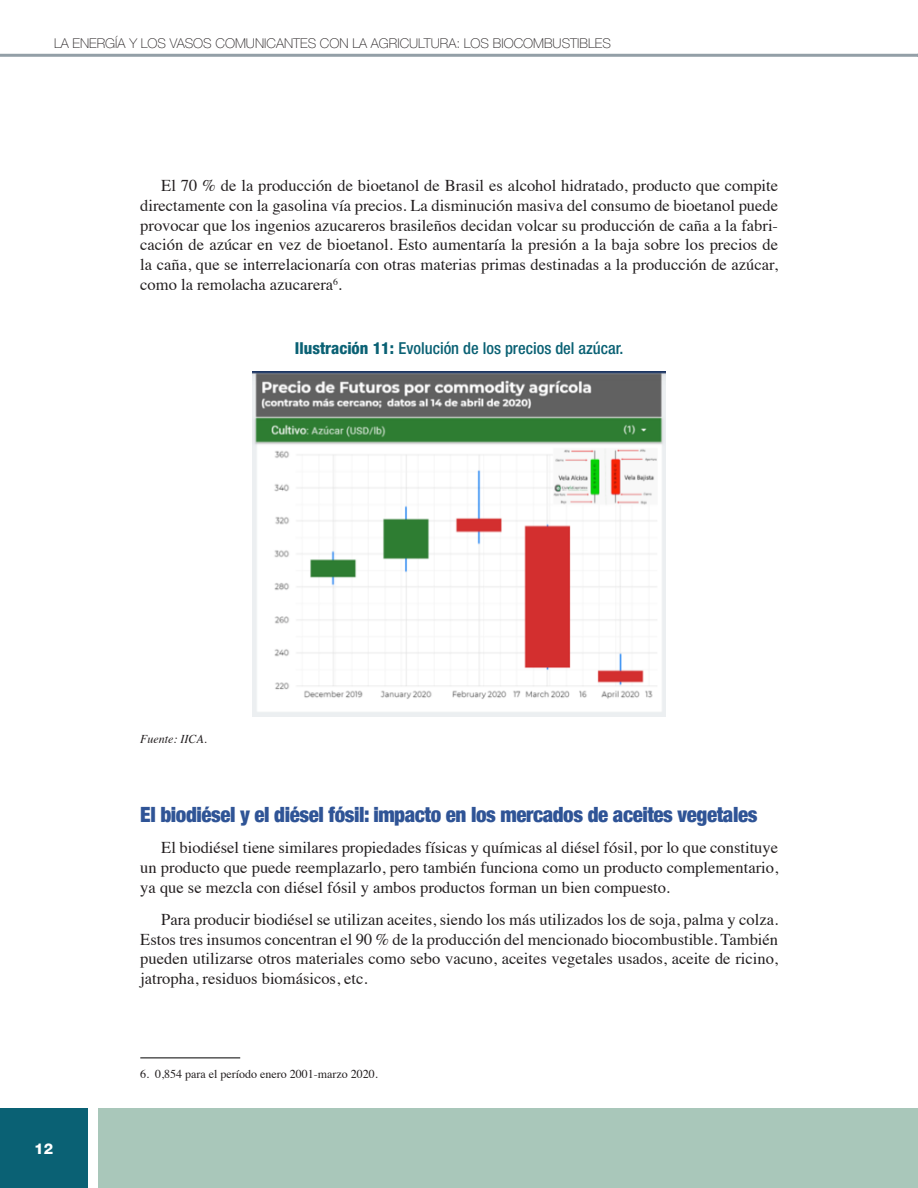
<style>
.page{position:relative;width:918px;height:1188px;background:#fff}
.page>*{position:absolute;margin:0;border:0;box-sizing:border-box;transform-origin:0 0}
.Heading_2{font:900 condensed 21px "Helvetica Neue";letter-spacing:-.02em;color:#2f5496}
.t1{font:16.5px/19.8px "Times";color:#231f20;text-align:justify}
.t2{font:500 condensed 16.5px "Helvetica Neue";color:#0a6174}
.t3{font:800 15px "Helvetica Neue";color:#fff}
.t4{font:100 13.5px "Helvetica Neue";color:#231f20}
.t5{font:12px "Times";color:#231f20}
.t6{font:italic 12px "Times";color:#231f20}
.s1{font-weight:800}
</style>
<div class="page">
<div style="left:0;top:1108px;width:87px;height:80px;background:#0a6174"></div>
<div style="left:98px;top:1108px;width:820px;height:80px;background:#a9c7ba"></div>
<hr style="left:0;top:54px;width:918px;height:3px;background:#939fa7">
<img style="left:253px;top:372px;width:413px;height:345px">
<hr style="left:140px;top:1058px;width:100px;height:1px;background:#000">
<p class="t4" style="left:54px;top:36px;width:558px">LA ENERGÍA Y LOS VASOS COMUNICANTES CON LA AGRICULTURA: LOS BIOCOMBUSTIBLES</p>
<p class="t1" style="left:140px;top:174px;width:639px;text-indent:21px">El 70 % de la producción de bioetanol de Brasil es alcohol hidratado, producto que compite directamente con la gasolina vía precios. La disminución masiva del consumo de bioetanol puede provocar que los ingenios azucareros brasileños decidan volcar su producción de caña a la fabri&shy;cación de azúcar en vez de bioetanol. Esto aumentaría la presión a la baja sobre los precios de la caña, que se interrelacionaría con otras materias primas destinadas a la producción de azúcar, como la remolacha azucarera<sup>6</sup>.</p>
<p class="t2" style="left:295px;top:338px;width:330px"><span class="s1">Ilustración 11:</span> Evolución de los precios del azúcar.</p>
<p class="t6" style="left:140px;top:729px;width:68px">Fuente: IICA.</p>
<p class="Heading_2" style="left:140px;top:797px;width:619px">El biodiésel y el diésel fósil: impacto en los mercados de aceites vegetales</p>
<p class="t1" style="left:140px;top:837px;width:639px;text-indent:21px">El biodiésel tiene similares propiedades físicas y químicas al diésel fósil, por lo que constituye un producto que puede reemplazarlo, pero también funciona como un producto complementario, ya que se mezcla con diésel fósil y ambos productos forman un bien compuesto.</p>
<p class="t1" style="left:140px;top:908px;width:639px;text-indent:21px">Para producir biodiésel se utilizan aceites, siendo los más utilizados los de soja, palma y colza.<br>Estos tres insumos concentran el 90 % de la producción del mencionado biocombustible. También pueden utilizarse otros materiales como sebo vacuno, aceites vegetales usados, aceite de ricino, jatropha, residuos biomásicos, etc.</p>
<p class="t3" style="left:34px;top:1140px;width:20px">12</p>
<p class="t5" style="left:140px;top:1062px;width:239px">6. 0,854 para el período enero 2001-marzo 2020.</p>
</div>
